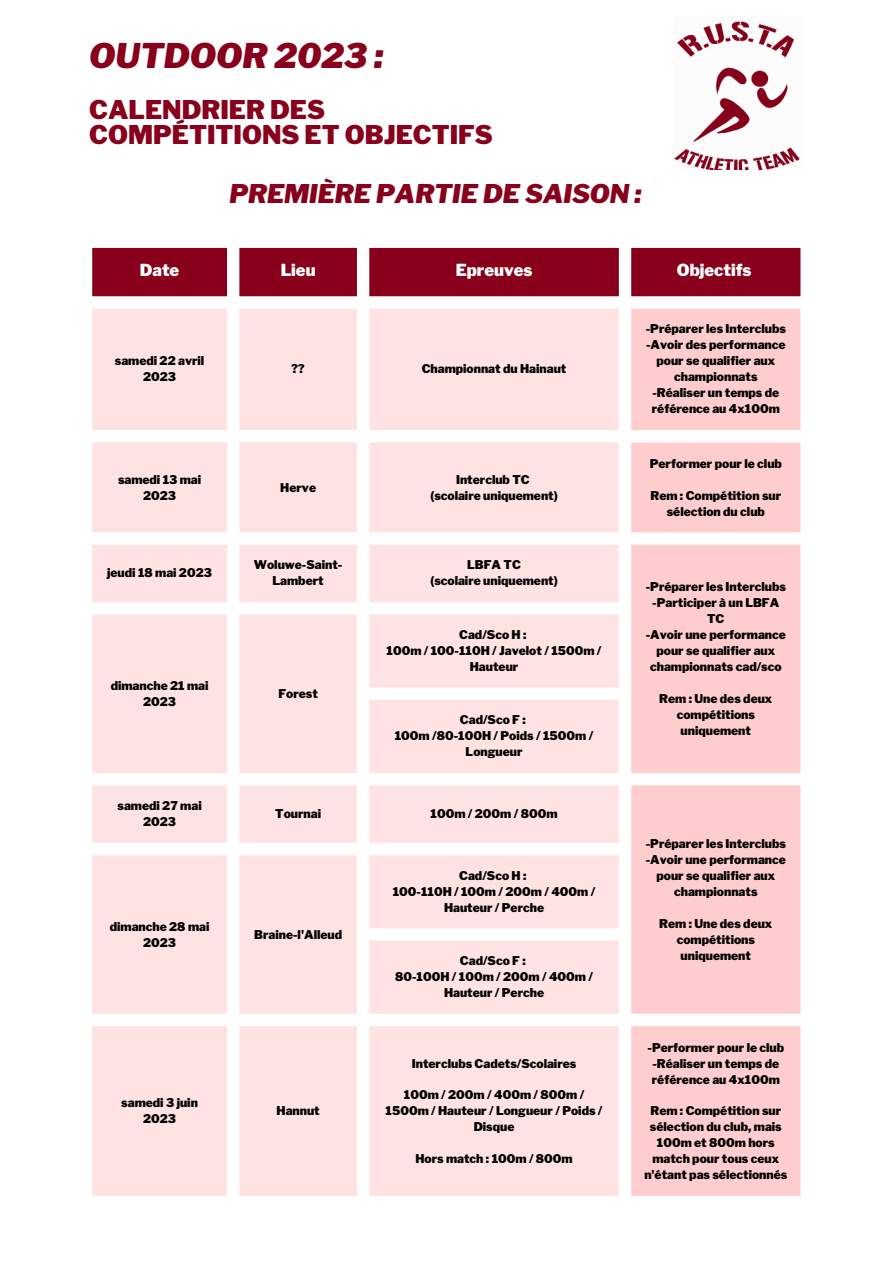
<style>
.page{position:relative;width:893px;height:1264px;background:#fff}
.page>*{position:absolute;margin:0;border:0;box-sizing:border-box;transform-origin:0 0}
.t1{font:italic 900 33.75px "Libre Franklin";color:#88001b}
.t2{font:900 25.65px/24.8px "Libre Franklin";color:#88001b}
.t3{font:italic 900 25.65px "Libre Franklin";color:#88001b}
.t4{font:900 16.5px "Libre Franklin";color:#fff}
.t5{font:900 12px/16px "Libre Franklin";color:#000;text-align:center}
</style>
<div class="page">
<img style="left:674px;top:21px;width:126px;height:149px">
<div style="left:92px;top:248px;width:708px;height:48px;background:#88001b"></div>
<svg style="left:92px;top:308px;width:526px;height:887px;background:#ffe6e6"></svg>
<div style="left:631px;top:308px;width:169px;height:887px;background:#ffcdcd"></div>
<h1 class="t1" style="left:89px;top:35px;width:296px">OUTDOOR 2023 :</h1>
<h2 class="t2" style="left:89px;top:98px;width:405px">CALENDRIER DES<br>COMPÉTITIONS ET OBJECTIFS</h2>
<h2 class="t3" style="left:229px;top:178px;width:413px">PREMIÈRE PARTIE DE SAISON :</h2>
<h3 class="t4" style="left:140px;top:260px;width:41px">Date</h3>
<h3 class="t4" style="left:281px;top:260px;width:36px">Lieu</h3>
<h3 class="t4" style="left:455px;top:260px;width:78px">Epreuves</h3>
<h3 class="t4" style="left:676px;top:260px;width:76px">Objectifs</h3>
<p class="t5" style="left:115px;top:352px;width:91px">samedi 22 avril<br>2023</p>
<p class="t5" style="left:291px;top:360px;width:15px">??</p>
<p class="t5" style="left:421px;top:360px;width:146px">Championnat du Hainaut</p>
<p class="t5" style="left:118px;top:471px;width:85px">samedi 13 mai<br>2023</p>
<p class="t5" style="left:280px;top:479px;width:37px">Herve</p>
<p class="t5" style="left:430px;top:471px;width:129px">Interclub TC<br>(scolaire uniquement)</p>
<p class="t5" style="left:107px;top:565px;width:106px">jeudi 18 mai 2023</p>
<p class="t5" style="left:254px;top:557px;width:90px">Woluwe-Saint-<br>Lambert</p>
<p class="t5" style="left:430px;top:557px;width:129px">LBFA TC<br>(scolaire uniquement)</p>
<p class="t5" style="left:111px;top:677px;width:99px">dimanche 21 mai<br>2023</p>
<p class="t5" style="left:278px;top:685px;width:41px">Forest</p>
<p class="t5" style="left:386px;top:626px;width:216px">Cad/Sco H :<br>100m / 100-110H / Javelot / 1500m /<br>Hauteur</p>
<p class="t5" style="left:395px;top:712px;width:200px">Cad/Sco F :<br>100m /80-100H / Poids / 1500m /<br>Longueur</p>
<p class="t5" style="left:117px;top:797px;width:86px">samedi 27 mai<br>2023</p>
<p class="t5" style="left:275px;top:805px;width:47px">Tournai</p>
<p class="t5" style="left:430px;top:805px;width:128px">100m / 200m / 800m</p>
<p class="t5" style="left:110px;top:918px;width:101px">dimanche 28 mai<br>2023</p>
<p class="t5" style="left:254px;top:926px;width:89px">Braine-l'Alleud</p>
<p class="t5" style="left:121px;top:1095px;width:78px">samedi 3 juin<br>2023</p>
<p class="t5" style="left:276px;top:1103px;width:45px">Hannut</p>
<p class="t5" style="left:393px;top:867px;width:204px">Cad/Sco H :<br>100-110H / 100m / 200m / 400m /<br>Hauteur / Perche</p>
<p class="t5" style="left:395px;top:952px;width:199px">Cad/Sco F :<br>80-100H / 100m / 200m / 400m /<br>Hauteur / Perche</p>
<p class="t5" style="left:412px;top:1055px;width:166px">Interclubs Cadets/Scolaires</p>
<p class="t5" style="left:385px;top:1087px;width:218px">100m / 200m / 400m / 800m /<br>1500m / Hauteur / Longueur / Poids /<br>Disque</p>
<p class="t5" style="left:415px;top:1151px;width:159px">Hors match : 100m / 800m</p>
<p class="t5" style="left:645px;top:321px;width:142px">-Préparer les Interclubs -Avoir des performance pour se qualifier aux championnats<br>-Réaliser un temps de référence au 4x100m</p>
<p class="t5" style="left:649px;top:455px;width:134px">Performer pour le club</p>
<p class="t5" style="left:650px;top:487px;width:132px">Rem : Compétition sur sélection du club</p>
<p class="t5" style="left:645px;top:579px;width:142px">-Préparer les Interclubs -Participer à un LBFA<br>TC<br>-Avoir une performance pour se qualifier aux championnats cad/sco</p>
<p class="t5" style="left:659px;top:690px;width:115px">Rem : Une des deux compétitions uniquement</p>
<p class="t5" style="left:645px;top:835px;width:142px">-Préparer les Interclubs -Avoir une performance pour se qualifier aux championnats</p>
<p class="t5" style="left:659px;top:915px;width:115px">Rem : Une des deux compétitions uniquement</p>
<p class="t5" style="left:647px;top:1039px;width:138px">-Performer pour le club -Réaliser un temps de référence au 4x100m</p>
<p class="t5" style="left:644px;top:1103px;width:144px">Rem : Compétition sur sélection du club, mais<br>100m et 800m hors match pour tous ceux n'étant pas sélectionnés</p>
</div>
